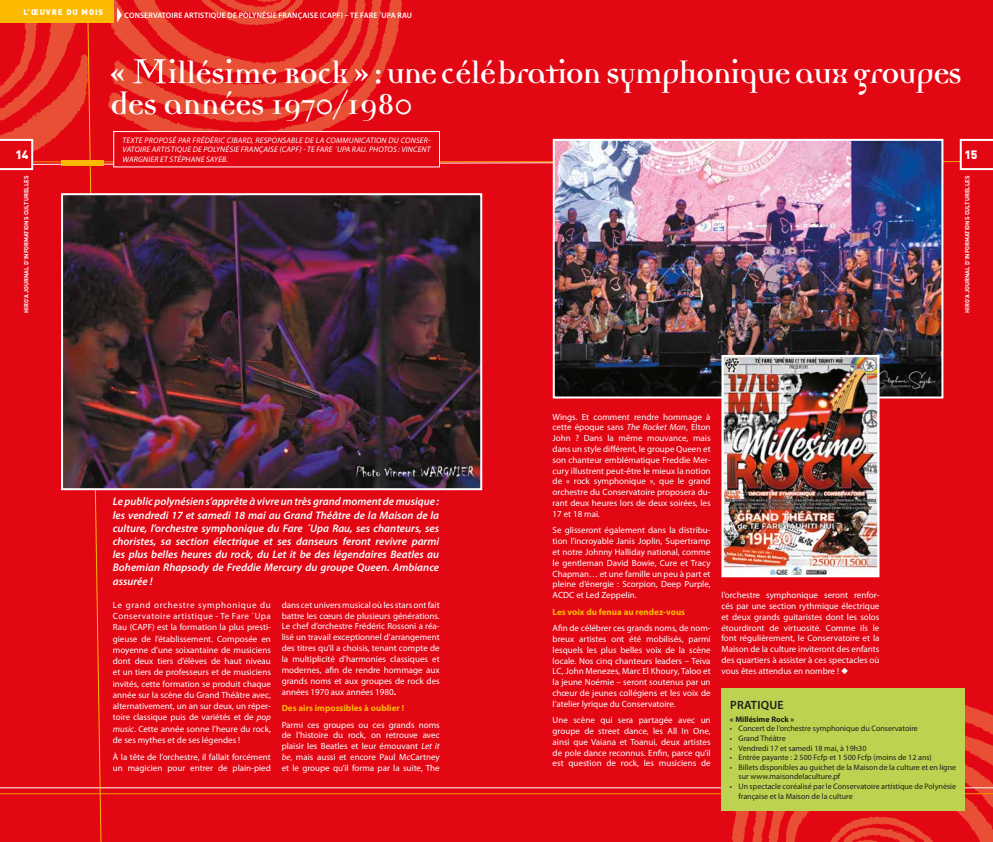
<style>
.page{position:relative;width:993px;height:842px;background:#fff}
.page>*{position:absolute;margin:0;border:0;box-sizing:border-box;transform-origin:0 0}
.t1{font:700 33.8px/31px "Democratica";letter-spacing:-.015em;color:#fff}
.t2{font:600 12px "Myriad Pro";letter-spacing:.02em;color:#1d1d1b}
.t3{font:900 12px "DIN";color:#fff}
.t4{font:italic 600 11px/13.2px "Myriad Pro";color:#fff;text-align:justify}
.t5{font:9px/10.8px "Myriad Pro";color:#fff;text-align:justify}
.t6{font:700 9px "Myriad Pro";color:#fbba00}
.t7{font:8px/9.6px "Myriad Pro";color:#1d1d1b}
.t8{font:italic 8px "Myriad Pro";letter-spacing:.02em;color:#fff}
.t9{font:600 8px "Myriad Pro";letter-spacing:.005em;color:#fff}
.t10{font:700 8px "Myriad Pro";color:#1d1d1b}
.t11{font:900 8px "DIN";color:#fff}
.t12{font:700 6px "DIN";color:#fff}
.s1{font-weight:400;font-size:56.7px}
.s2{font-style:italic}
.s3{font-weight:700}
</style>
<div class="page">
<div style="left:0;top:0;width:992px;height:842px;background:#e30613"></div>
<div style="left:0;top:0;width:113px;height:23px;background:#fbba00"></div>
<img style="left:64px;top:196px;width:415px;height:291px">
<div style="left:61px;top:193px;width:421px;height:297px;border:2px solid #fff"></div>
<img style="left:555px;top:142px;width:385px;height:253px">
<div style="left:552px;top:139px;width:391px;height:259px;border:2px solid #fff"></div>
<div style="left:721px;top:688px;width:243px;height:123px;background:#bed251"></div>
<img style="left:724px;top:358px;width:152px;height:216px">
<div style="left:721px;top:355px;width:158px;height:222px;border:2px solid #fff"></div>
<p class="t11" style="left:24px;top:6px;width:65px">L’ŒUVRE DU MOIS</p>
<p class="t9" style="left:124px;top:10px;width:11px">CONSER</p>
<p class="t9" style="left:153px;top:10px;width:10px">VATOIRE</p>
<p class="t9" style="left:184px;top:10px;width:6px">ARTISTIQUE</p>
<p class="t9" style="left:227px;top:10px;width:17px">DE POLYNÉSIE</p>
<p class="t9" style="left:278px;top:10px;width:10px">FRAN</p>
<p class="t9" style="left:297px;top:10px;width:10px">ÇAISE</p>
<p class="t9" style="left:320px;top:10px;width:50px">(CAP F) – TE FARE</p>
<p class="t9" style="left:379px;top:10px;width:8px">΄UPA</p>
<p class="t9" style="left:397px;top:10px;width:6px">RAU</p>
<h2 class="t3" style="left:15px;top:147px;width:14px">14</h2>
<p class="t12" style="left:22px;top:313px;width:138px;rotate:-90deg">HIRO’A JOURNAL D’IN FORMATIONSCULTURELLES</p>
<h1 class="t1" style="left:110px;top:61px;width:852px">« <span class="s1">M</span>illésime Rock » : une célébration symphonique aux groupes des années 1970/1980</h1>
<p class="t8" style="left:122px;top:135px;width:236px">TEXTE PROPOSÉ PA R FRÉDÉRIC CIBARD, RESPONSABLE DE LA COMM UNICATI</p>
<p class="t8" style="left:376px;top:135px;width:56px">ON DU CONSER-</p>
<p class="t8" style="left:122px;top:145px;width:220px">VATOIRE ARTISTIQUE DE POLYNÉSIE FRANÇAISE (CAPF) - TE FARE ΄UPA</p>
<p class="t8" style="left:352px;top:145px;width:55px">RA U. PHOTOS : VINC</p>
<p class="t8" style="left:417px;top:145px;width:10px">ENT</p>
<p class="t8" style="left:122px;top:154px;width:65px">WARGNIER ET STÉPHAN</p>
<p class="t8" style="left:201px;top:154px;width:29px">E SA YEB.</p>
<h2 class="t3" style="left:964px;top:147px;width:14px">15</h2>
<p class="t4" style="left:113px;top:495px;width:328px">Le public polynésien s’apprête à vivre un très grand moment de musique : les vendredi 17 et samedi 18 mai au Grand Théâtre de la Maison de la culture, l’orchestre symphonique du Fare ΄Upa Rau, ses chanteurs, ses choristes, sa section électrique et ses danseurs feront revivre parmi les plus belles heures du rock, du Let it be des légendaires Beatles au Bohemian Rhapsody de Freddie Mercury du groupe Queen. Ambiance assurée !</p>
<p class="t5" style="left:113px;top:599px;width:159px;line-height:11.3px">Le grand orchestre symphonique du Conservatoire artistique - Te Fare ΄Upa Rau (CAPF) est la formation la plus presti&shy;gieuse de l’établissement. Composée en moyenne d’une soixantaine de musiciens dont deux tiers d’élèves de haut niveau et un tiers de professeurs et de musiciens invités, cette formation se produit chaque année sur la scène du Grand Théâtre avec, alternativement, un an sur deux, un réper&shy;toire classique puis de variétés et de <span class="s2">POP MUSIC</span>. Cette année sonne l’heure du rock, de ses mythes et de ses légendes !</p>
<p class="t5" style="left:113px;top:751px;width:159px;line-height:11.3px">À la tête de l’orchestre, il fallait forcément un magicien pour entrer de plain-pied</p>
<p class="t5" style="left:281px;top:599px;width:159px">dans cet univers musical où les stars ont fait battre les cœurs de plusieurs générations.<br>Le chef d’orchestre Frédéric Rossoni a réa&shy;lisé un travail exceptionnel d’arrangement des titres qu’il a choisis, tenant compte de la multiplicité d’harmonies classiques et modernes, afin de rendre hommage aux grands noms et aux groupes de rock des années 1970 aux années 1980<span class="s3">.</span></p>
<p class="t6" style="left:281px;top:702px;width:124px">Des airs impossibles à oublier !</p>
<p class="t5" style="left:281px;top:719px;width:159px">Parmi ces groupes ou ces grands noms de l’histoire du rock, on retrouve avec plaisir les Beatles et leur émouvant <span class="s2">LET IT BE</span>, mais aussi et encore Paul McCartney et le groupe qu’il forma par la suite, The</p>
<p class="t12" style="left:963px;top:313px;width:138px;rotate:-90deg">HIRO’A JOURNAL D’IN FORMATIONSCULTURELLES</p>
<p class="t5" style="left:552px;top:411px;width:159px">Wings. Et comment rendre hommage à cette époque sans <span class="s2">THE ROCKET MAN</span>, Elton John ? Dans la même mouvance, mais dans un style différent, le groupe Queen et son chanteur emblématique Freddie Mer&shy;cury illustrent peut-être le mieux la notion de « rock symphonique », que le grand orchestre du Conservatoire proposera du&shy;rant deux heures lors de deux soirées, les 17 et 18 mai.</p>
<p class="t5" style="left:552px;top:525px;width:159px">Se glisseront également dans la distribu&shy;tion l’incroyable Janis Joplin, Supertramp et notre Johnny Halliday national, comme le gentleman David Bowie, Cure et Tracy Chapman… et une famille un peu à part et pleine d’énergie : Scorpion, Deep Purple, ACDC et Led Zeppelin.</p>
<p class="t6" style="left:552px;top:606px;width:134px">Les voix du fenua au rendez-vous</p>
<p class="t5" style="left:552px;top:622px;width:159px">Afin de célébrer ces grands noms, de nom&shy;breux artistes ont été mobilisés, parmi lesquels les plus belles voix de la scène locale. Nos cinq chanteurs leaders – Teiva LC, John Menezes, Marc El Khoury, Taloo et la jeune Noémie – seront soutenus par un chœur de jeunes collégiens et les voix de l’atelier lyrique du Conservatoire.</p>
<p class="t5" style="left:552px;top:715px;width:159px">Une scène qui sera partagée avec un groupe de street dance, les All In One, ainsi que Vaiana et Toanui, deux artistes de pole dance reconnus. Enfin, parce qu’il est question de rock, les musiciens de</p>
<p class="t5" style="left:721px;top:590px;width:159px">l’orchestre symphonique seront renfor&shy;cés par une section rythmique électrique et deux grands guitaristes dont les solos étourdiront de virtuosité. Comme ils le font régulièrement, le Conservatoire et la Maison de la culture inviteront des enfants des quartiers à assister à ces spectacles où vous êtes attendus en nombre ! ◆</p>
<h2 class="t2" style="left:729px;top:698px;width:55px">PRATIQUE</h2>
<p class="t10" style="left:729px;top:714px;width:66px">« Millésime Rock »</p>
<p class="t7" style="left:729px;top:724px;width:189px">• Concert de l’orchestre symphonique du Conservatoire</p>
<p class="t7" style="left:729px;top:733px;width:57px">• Grand Théâtre</p>
<p class="t7" style="left:729px;top:743px;width:138px">• Vendredi 17 et samedi 18 mai, à 19h30</p>
<p class="t7" style="left:729px;top:752px;width:203px">• Entrée payante : 2 500 Fcfp et 1 500 Fcfp (moins de 12 ans)</p>
<p class="t7" style="left:738px;top:762px;width:219px;text-indent:-9px">• Billets disponibles au guichet de la Maison de la culture et en ligne sur www.maisondelaculture.pf</p>
<p class="t7" style="left:738px;top:781px;width:219px;text-indent:-9px">• Un spectacle coréalisé par le Conservatoire artistique de Polynésie française et la Maison de la culture</p>
</div>
